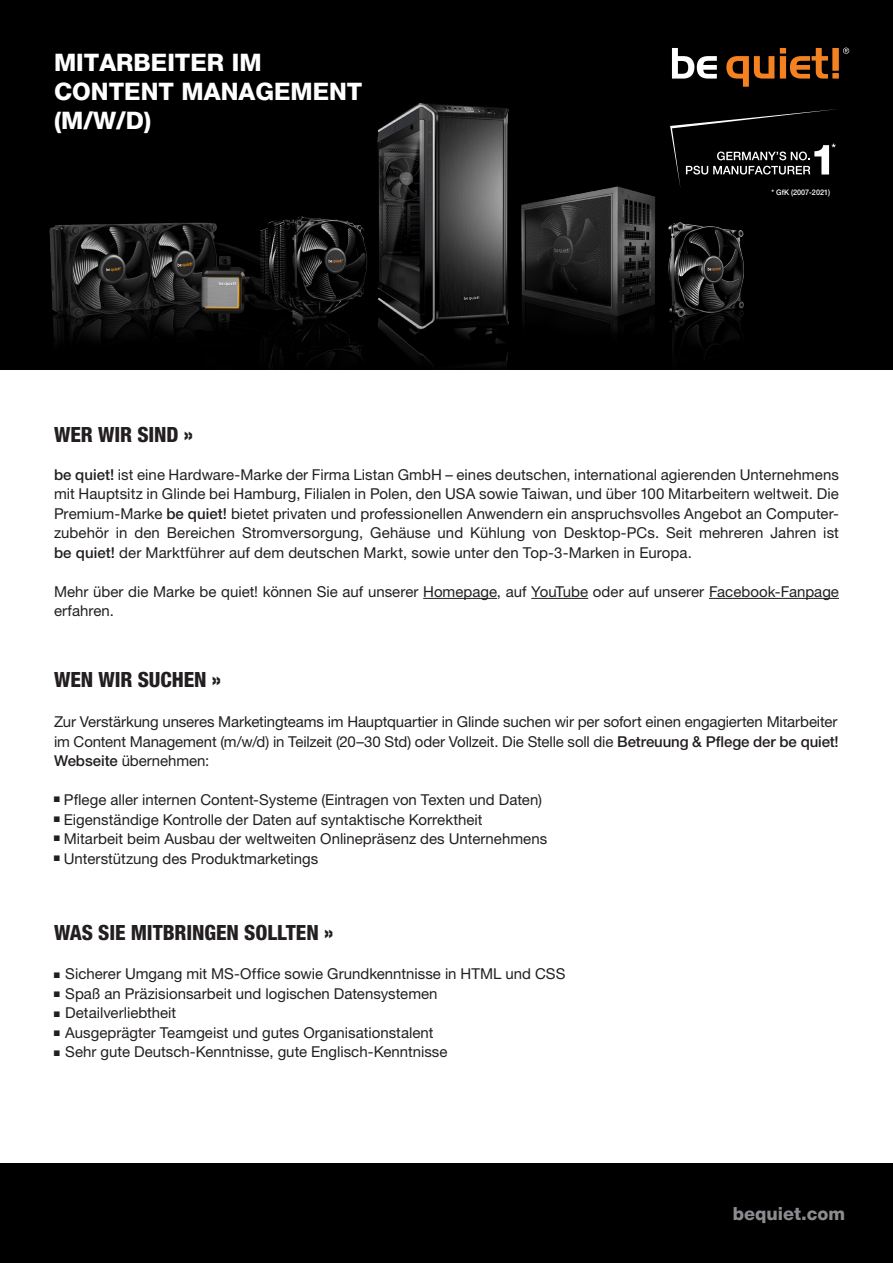
<style>
.page{position:relative;width:893px;height:1263px;background:#fff}
.page>*{position:absolute;margin:0;border:0;box-sizing:border-box;transform-origin:0 0}
.t1{font:800 24px/28.8px "Helvetica Neue LTCYR";color:#fff}
.t2{font:800 condensed 21px "Helvetica Neue LT Pro";letter-spacing:-.005em;color:#231f20}
.t3{font:800 18px "Helvetica Neue LTCYR";color:#8a8c8f}
.t4{font:15px/19.5px "Helvetica Neue LT Pro";color:#231f20;text-align:justify}
.t5{font:500 7.65px "Helvetica Neue LT Pro";color:#fff;scale:.94 1}
.s1{font-weight:500}
.s2{font-family:"Arial Narrow";font-size:12px}
</style>
<div class="page">
<div style="left:0;top:0;width:893px;height:370px;background:#000001"></div>
<svg style="left:776px;top:109px;width:60px;height:66px"></svg>
<img style="left:49px;top:103px;width:727px;height:263px">
<div style="left:0;top:1163px;width:893px;height:100px;background:#000001"></div>
<svg style="left:672px;top:48px;width:45px;height:31px"></svg>
<svg style="left:726px;top:48px;width:123px;height:39px"></svg>
<hr style="left:423px;top:598px;width:74px;height:1px;background:#231f20">
<hr style="left:531px;top:598px;width:57px;height:1px;background:#231f20">
<hr style="left:709px;top:598px;width:130px;height:1px;background:#231f20">
<h1 class="t1" style="left:54px;top:49px;width:310px">MITARBEITER IM<br>CONTENT MANAGEMENT (M/W/D)</h1>
<p class="t5" style="left:771px;top:187px;width:64px">* GfK (2007-2021)</p>
<h2 class="t2" style="left:54px;top:422px;width:141px">WER WIR SIND »</h2>
<p class="t4" style="left:54px;top:464px;width:786px"><span class="s1">be quiet!</span> ist eine Hardware-Marke der Firma Listan GmbH – eines deutschen, international agierenden Unternehmens mit Hauptsitz in Glinde bei Hamburg, Filialen in Polen, den USA sowie Taiwan, und über 100 Mitarbeitern weltweit. Die Premium-Marke <span class="s1">be quiet!</span> bietet privaten und professionellen Anwendern ein anspruchsvolles Angebot an Computer&shy;zubehör in den Bereichen Stromversorgung, Gehäuse und Kühlung von Desktop-PCs. Seit mehreren Jahren ist <span class="s1">be quiet!</span> der Marktführer auf dem deutschen Markt, sowie unter den Top-3-Marken in Europa.</p>
<p class="t4" style="left:54px;top:581px;width:786px">Mehr über die Marke be quiet! können Sie auf unserer Homepage, auf YouTube oder auf unserer Facebook-Fanpage erfahren.</p>
<h2 class="t2" style="left:54px;top:667px;width:169px">WEN WIR SUCHEN »</h2>
<p class="t4" style="left:54px;top:712px;width:786px">Zur Verstärkung unseres Marketingteams im Hauptquartier in Glinde suchen wir per sofort einen engagierten Mitarbeiter im Content Management (m/w/d) in Teilzeit (20–30 Std) oder Vollzeit. Die Stelle soll die <span class="s1">Betreuung &amp; Pflege der be quiet!<br>Webseite</span> übernehmen:</p>
<p class="t4" style="left:54px;top:790px;width:489px"><sup>■</sup> Pflege aller internen Content-Systeme (Eintragen von Texten und Daten)</p>
<p class="t4" style="left:54px;top:809px;width:430px"><sup>■</sup> Eigenständige Kontrolle der Daten auf syntaktische Korrektheit</p>
<p class="t4" style="left:54px;top:829px;width:495px"><sup>■</sup> Mitarbeit beim Ausbau der weltweiten Onlinepräsenz des Unternehmens</p>
<p class="t4" style="left:54px;top:848px;width:266px"><sup>■</sup> Unterstützung des Produktmarketings</p>
<h2 class="t2" style="left:54px;top:920px;width:281px">WAS SIE MITBRINGEN SOLLTEN »</h2>
<p class="t4" style="left:54px;top:964px;width:513px"><span class="s2">■</span> Sicherer Umgang mit MS-Office sowie Grundkenntnisse in HTML und CSS</p>
<p class="t4" style="left:54px;top:983px;width:385px"><span class="s2">■</span> Spaß an Präzisionsarbeit und logischen Datensystemen</p>
<p class="t4" style="left:54px;top:1003px;width:124px"><span class="s2">■</span> Detailverliebtheit</p>
<p class="t4" style="left:54px;top:1022px;width:381px"><span class="s2">■</span> Ausgeprägter Teamgeist und gutes Organisationstalent</p>
<p class="t4" style="left:54px;top:1042px;width:395px"><span class="s2">■</span> Sehr gute Deutsch-Kenntnisse, gute Englisch-Kenntnisse</p>
<p class="t3" style="left:733px;top:1203px;width:114px">bequiet.com</p>
</div>
